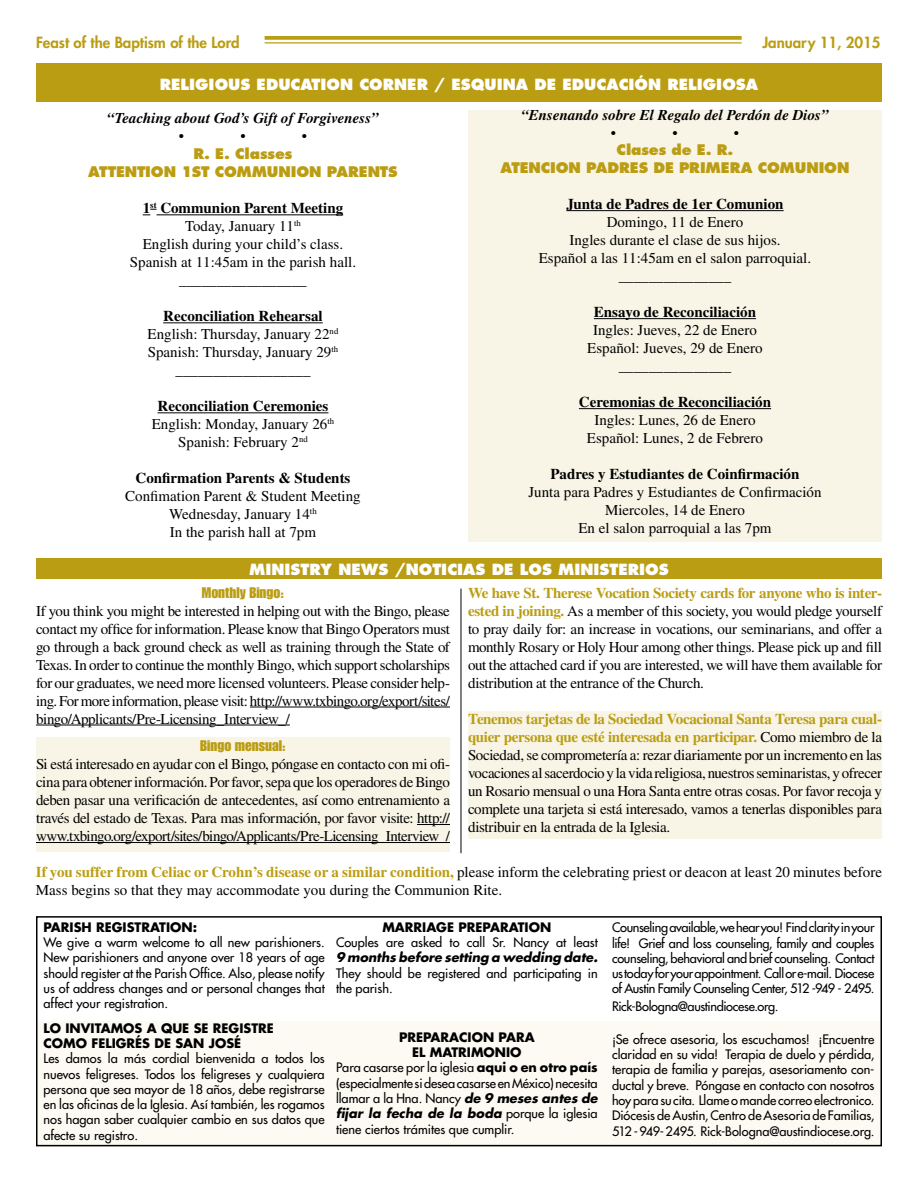
<style>
.page{position:relative;width:918px;height:1188px;background:#fff}
.page>*{position:absolute;margin:0;border:0;box-sizing:border-box;transform-origin:0 0}
.t1{font:15px/18px "Times LT Std";color:#000;text-align:center}
.t2{font:700 15px "Times LT Std";color:#000}
.t3{font:800 15px "Futura Std";color:#fff}
.t4{font:italic 700 15px "Times LT Std";color:#000}
.t5{font:800 15px "Futura Std";color:#bb9d13}
.t6{font:15px "Impact LT Std";color:#bb9d13}
.t7{font:800 14.25px/18px "Futura";letter-spacing:-.01em;color:#bb9d13;text-align:center}
.t8{font:500 12.75px/15.3px "Futura Std";color:#000;text-align:justify}
.t9{font:700 12.75px/15.3px "Futura Std";color:#000}
.t10{font:italic 700 12.75px "Futura Std";color:#000}
.t11{font:500 12.75px "Futura Std";letter-spacing:-.02em;color:#000}
.s1{font-weight:700}
.s2{font-weight:700;color:#bb9d13}
.s3{font-weight:700;font-style:italic}
.s4{font-weight:500;font-style:normal}
</style>
<div class="page">
<div style="left:36px;top:737px;width:414px;height:114px;background:#f8f5e7"></div>
<hr style="left:417px;top:824px;width:33px;height:1px;background:#000">
<hr style="left:36px;top:842px;width:414px;height:1px;background:#000">
<svg style="left:265px;top:36px;width:477px;height:4px;background:#bfa321"></svg>
<hr style="left:265px;top:42px;width:477px;height:2px;background:#bb9d13">
<div style="left:468px;top:711px;width:414px;height:128px;background:#f8f5e7"></div>
<div style="left:36px;top:1021px;width:846px;height:125px;background:#fcfaf3"></div>
<div style="left:36px;top:916px;width:846px;height:230px;border:2px solid #000"></div>
<div style="left:36px;top:63px;width:846px;height:39px;background:#bb9d13"></div>
<div style="left:468px;top:110px;width:414px;height:432px;background:#f8f5e7"></div>
<hr style="left:566px;top:210px;width:218px;height:1px;background:#000">
<hr style="left:594px;top:318px;width:162px;height:1px;background:#000">
<hr style="left:579px;top:408px;width:192px;height:1px;background:#000">
<div style="left:36px;top:558px;width:846px;height:21px;background:#bb9d13"></div>
<svg style="left:143px;top:209px;width:14px;height:6px"></svg>
<hr style="left:157px;top:214px;width:186px;height:1px;background:#000">
<hr style="left:163px;top:322px;width:160px;height:1px;background:#000">
<hr style="left:158px;top:412px;width:170px;height:1px;background:#000">
<hr style="left:250px;top:707px;width:200px;height:1px;background:#000">
<hr style="left:36px;top:725px;width:254px;height:1px;background:#000">
<hr style="left:461px;top:589px;width:1px;height:264px;background:#000">
<p class="t5" style="left:36px;top:33px;width:205px">Feast of the Baptism of the Lord</p>
<p class="t5" style="left:762px;top:33px;width:120px">January 11, 2015</p>
<p class="t3" style="left:160px;top:75px;width:600px">RELIGIOUS EDUCATION CORNER / ESQUINA DE EDUCACIÓN RELIGIOSA</p>
<p class="t4" style="left:521px;top:106px;width:309px">“Ensenando sobre El Regalo del Perdón de Dios”</p>
<p class="t1" style="left:611px;top:124px;width:7px">•</p>
<p class="t1" style="left:672px;top:124px;width:7px">•</p>
<p class="t1" style="left:734px;top:124px;width:7px">•</p>
<p class="t7" style="left:500px;top:141px;width:350px">Clases de E. R.<br>ATENCION PADRES DE PRIMERA COMUNION</p>
<p class="t2" style="left:566px;top:195px;width:219px">Junta de Padres de 1er Comunion</p>
<p class="t1" style="left:539px;top:213px;width:274px">Domingo, 11 de Enero<br>Ingles durante el clase de sus hijos.<br>Español a las 11:45am en el salon parroquial. _______________</p>
<p class="t2" style="left:594px;top:303px;width:164px">Ensayo de Reconciliación</p>
<p class="t1" style="left:587px;top:321px;width:177px">Ingles: Jueves, 22 de Enero<br>Español: Jueves, 29 de Enero _______________</p>
<p class="t2" style="left:579px;top:393px;width:194px">Ceremonias de Reconciliación</p>
<p class="t1" style="left:587px;top:411px;width:178px">Ingles: Lunes, 26 de Enero<br>Español: Lunes, 2 de Febrero</p>
<p class="t2" style="left:551px;top:465px;width:250px">Padres y Estudiantes de Coinfirmación</p>
<p class="t1" style="left:528px;top:483px;width:295px">Junta para Padres y Estudiantes de Confirmación<br>Miercoles, 14 de Enero<br>En el salon parroquial a las 7pm</p>
<p class="t3" style="left:249px;top:560px;width:421px">MINISTRY NEWS /NOTICIAS DE LOS MINISTERIOS</p>
<p class="t4" style="left:107px;top:110px;width:273px">“Teaching about God’s Gift of Forgiveness”</p>
<p class="t1" style="left:179px;top:127px;width:7px">•</p>
<p class="t1" style="left:240px;top:127px;width:7px">•</p>
<p class="t1" style="left:302px;top:127px;width:7px">•</p>
<p class="t7" style="left:88px;top:145px;width:311px">R. E. Classes<br>ATTENTION 1ST COMMUNION PARENTS</p>
<p class="t1" style="left:130px;top:199px;width:228px"><span class="s1">1</span><sup>st</sup> <span class="s1">Communion Parent Meeting<br></span>Today, January 11<sup>th<br></sup>English during your child’s class.<br>Spanish at 11:45am in the parish hall. _________________</p>
<p class="t1" style="left:148px;top:307px;width:192px"><span class="s1">Reconciliation Rehearsal<br></span>English: Thursday, January 22<sup>nd<br></sup>Spanish: Thursday, January 29<sup>th </sup>__________________</p>
<p class="t1" style="left:152px;top:397px;width:184px"><span class="s1">Reconciliation Ceremonies<br></span>English: Monday, January 26<sup>th<br></sup>Spanish: February 2<sup>nd</sup></p>
<p class="t2" style="left:136px;top:469px;width:216px">Confirmation Parents &amp; Students</p>
<p class="t1" style="left:125px;top:487px;width:237px">Confimation Parent &amp; Student Meeting<br>Wednesday, January 14<sup>th<br></sup>In the parish hall at 7pm</p>
<p class="t6" style="left:202px;top:583px;width:84px">Monthly Bingo:</p>
<p class="t1" style="left:36px;top:601px;width:416px;text-align:justify">If you think you might be interested in helping out with the Bingo, please contact my office for information. Please know that Bingo Operators must go through a back ground check as well as training through the State of Texas. In order to continue the monthly Bingo, which support scholarships for our graduates, we need more licensed volunteers. Please consider help&shy;ing. For more information, please visit: http://www.txbingo.org/export/sites/ bingo/Applicants/Pre-Licensing_Interview_/</p>
<p class="t6" style="left:200px;top:737px;width:87px">Bingo mensual:</p>
<p class="t1" style="left:36px;top:755px;width:416px;text-align:justify">Si está interesado en ayudar con el Bingo, póngase en contacto con mi ofi&shy;cina para obtener información. Por favor, sepa que los operadores de Bingo deben pasar una verificación de antecedentes, así como entrenamiento a través del estado de Texas. Para mas información, por favor visite: http:// www.txbingo.org/export/sites/bingo/Applicants/Pre-Licensing_Interview_/</p>
<p class="t1" style="left:468px;top:584px;width:416px;text-align:justify"><span class="s2">We have St. Therese Vocation Society cards for anyone who is inter&shy;ested in joining.</span> As a member of this society, you would pledge yourself to pray daily for: an increase in vocations, our seminarians, and offer a monthly Rosary or Holy Hour among other things. Please pick up and fill out the attached card if you are interested, we will have them available for distribution at the entrance of the Church.</p>
<p class="t1" style="left:468px;top:710px;width:416px;text-align:justify"><span class="s2">Tenemos tarjetas de la Sociedad Vocacional Santa Teresa para cual&shy;quier persona que esté interesada en participar.</span> Como miembro de la Sociedad, se comprometería a: rezar diariamente por un incremento en las vocaciones al sacerdocio y la vida religiosa, nuestros seminaristas, y ofrecer un Rosario mensual o una Hora Santa entre otras cosas. Por favor recoja y complete una tarjeta si está interesado, vamos a tenerlas disponibles para distribuir en la entrada de la Iglesia.</p>
<p class="t1" style="left:36px;top:863px;width:848px;text-align:left"><span class="s2">If you suffer from Celiac or Crohn’s disease or a similar condition,</span> please inform the celebrating priest or deacon at least 20 minutes before<br>Mass begins so that they may accommodate you during the Communion Rite.</p>
<p class="t9" style="left:44px;top:919px;width:155px">PARISH REGISTRATION:</p>
<p class="t8" style="left:44px;top:935px;width:283px">We give a warm welcome to all new parishioners.<br>New parishioners and anyone over 18 years of age should register at the Parish Office. Also, please notify us of address changes and or personal changes that affect your registration.</p>
<p class="t9" style="left:44px;top:1020px;width:232px">LO INVITAMOS A QUE SE REGISTRE<br>COMO FELIGRÉS DE SAN JOSÉ</p>
<p class="t8" style="left:44px;top:1051px;width:283px">Les damos la más cordial bienvenida a todos los nuevos feligreses. Todos los feligreses y cualquiera persona que sea mayor de 18 años, debe registrarse en las oficinas de la Iglesia. Así también, les rogamos nos hagan saber cualquier cambio en sus datos que afecte su registro.</p>
<p class="t9" style="left:382px;top:919px;width:170px">MARRIAGE PREPARATION</p>
<p class="t8" style="left:336px;top:935px;width:263px">Couples are asked to call Sr. Nancy at least</p>
<p class="t10" style="left:336px;top:949px;width:263px">9 months before setting a wedding date.</p>
<p class="t8" style="left:336px;top:966px;width:263px">They should be registered and participating in the parish.</p>
<p class="t9" style="left:399px;top:1029px;width:137px">PREPARACION PARA</p>
<p class="t9" style="left:412px;top:1044px;width:111px">EL MATRIMONIO</p>
<p class="t8" style="left:336px;top:1060px;width:263px">Para casarse por la iglesia <span class="s1">aqui o en otro país</span></p>
<p class="t8" style="left:336px;top:1075px;width:263px">(especialmente si desea casarse en México) necesita</p>
<p class="t8" style="left:336px;top:1091px;width:263px">llamar a la Hna. Nancy <span class="s3">de 9 meses antes de</span></p>
<p class="t10" style="left:336px;top:1105px;width:263px">fijar la fecha de la boda <span class="s4">porque la iglesia</span></p>
<p class="t8" style="left:336px;top:1121px;width:180px">tiene ciertos trámites que cumplir.</p>
<p class="t8" style="left:612px;top:920px;width:264px">Counseling available, we hear you! Find clarity in your life! Grief and loss counseling, family and couples counseling, behavioral and brief counseling. Contact us today for your appointment. Call or e-mail. Diocese of Austin Family Counseling Center, 512 -949 - 2495.</p>
<p class="t11" style="left:612px;top:998px;width:168px">Rick-Bologna@austindiocese.org.</p>
<p class="t8" style="left:612px;top:1032px;width:264px">¡Se ofrece asesoria, los escuchamos! ¡Encuentre claridad en su vida! Terapia de duelo y pérdida, terapia de familia y parejas, asesoriamento con&shy;ductal y breve. Póngase en contacto con nosotros hoy para su cita. Llame o mande correo electronico.<br>Diócesis de Austin, Centro de Asesoria de Familias, 512 - 949- 2495. Rick-Bologna@austindiocese.org.</p>
</div>
